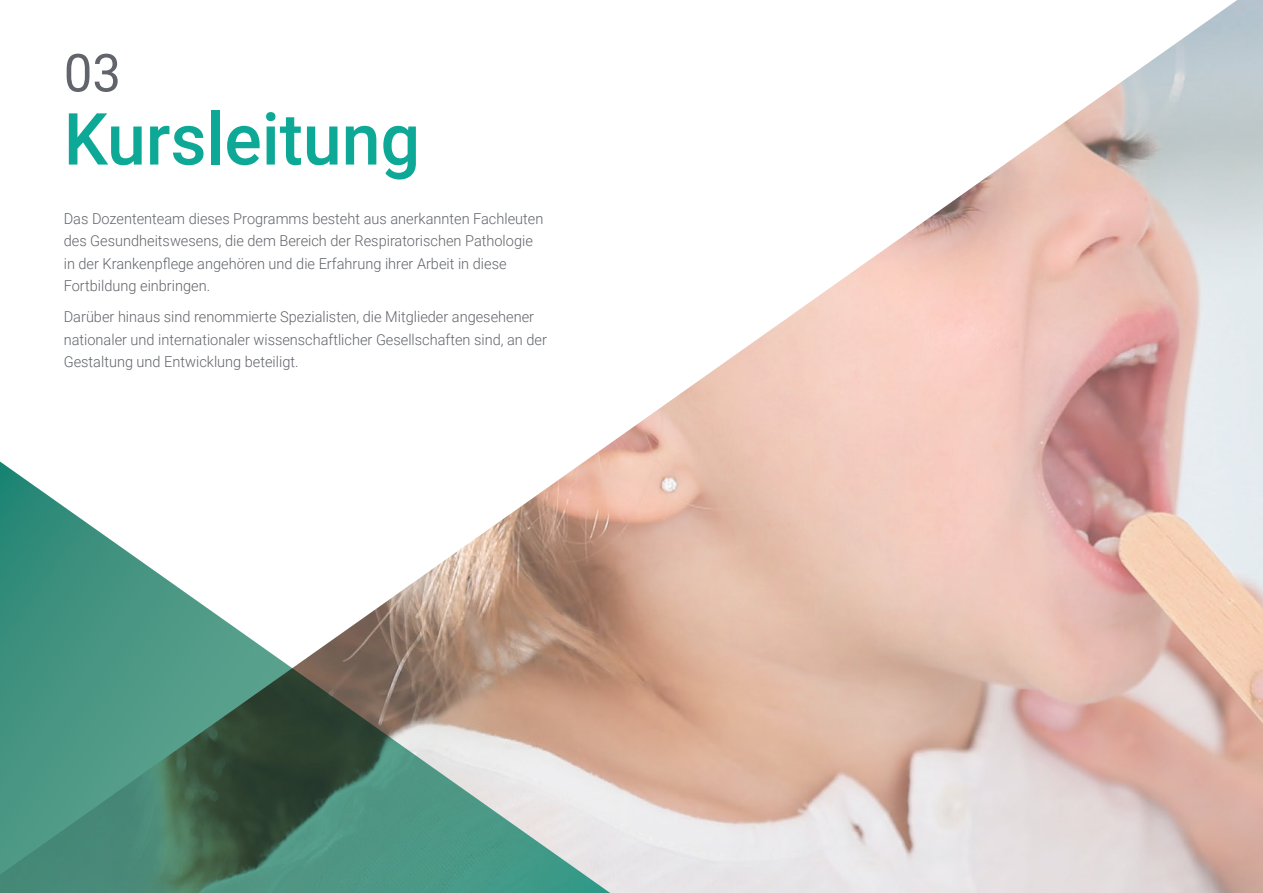
<style>
.page{position:relative;width:1263px;height:893px;background:#fff}
.page>*{position:absolute;margin:0;border:0;box-sizing:border-box;transform-origin:0 0}
.t1{font:500 72px "Roboto";color:#0ea996}
.t2{font:52.5px "Roboto";color:#61646a}
.t3{font:300 15px/22.5px "Roboto";color:#61646a}
</style>
<div class="page">
<img style="left:607px;top:0;width:656px;height:893px">
<svg style="left:0;top:446px;width:640px;height:447px"></svg>
<h2 class="t2" style="left:64px;top:36px;width:59px">03</h2>
<h1 class="t1" style="left:64px;top:89px;width:358px">Kursleitung</h1>
<p class="t3" style="left:64px;top:207px;width:481px">Das Dozententeam dieses Programms besteht aus anerkannten Fachleuten des Gesundheitswesens, die dem Bereich der Respiratorischen Pathologie in der Krankenpflege angehören und die Erfahrung ihrer Arbeit in diese Fortbildung einbringen.</p>
<p class="t3" style="left:64px;top:305px;width:485px">Darüber hinaus sind renommierte Spezialisten, die Mitglieder angesehener nationaler und internationaler wissenschaftlicher Gesellschaften sind, an der<br>Gestaltung und Entwicklung beteiligt.</p>
</div>
